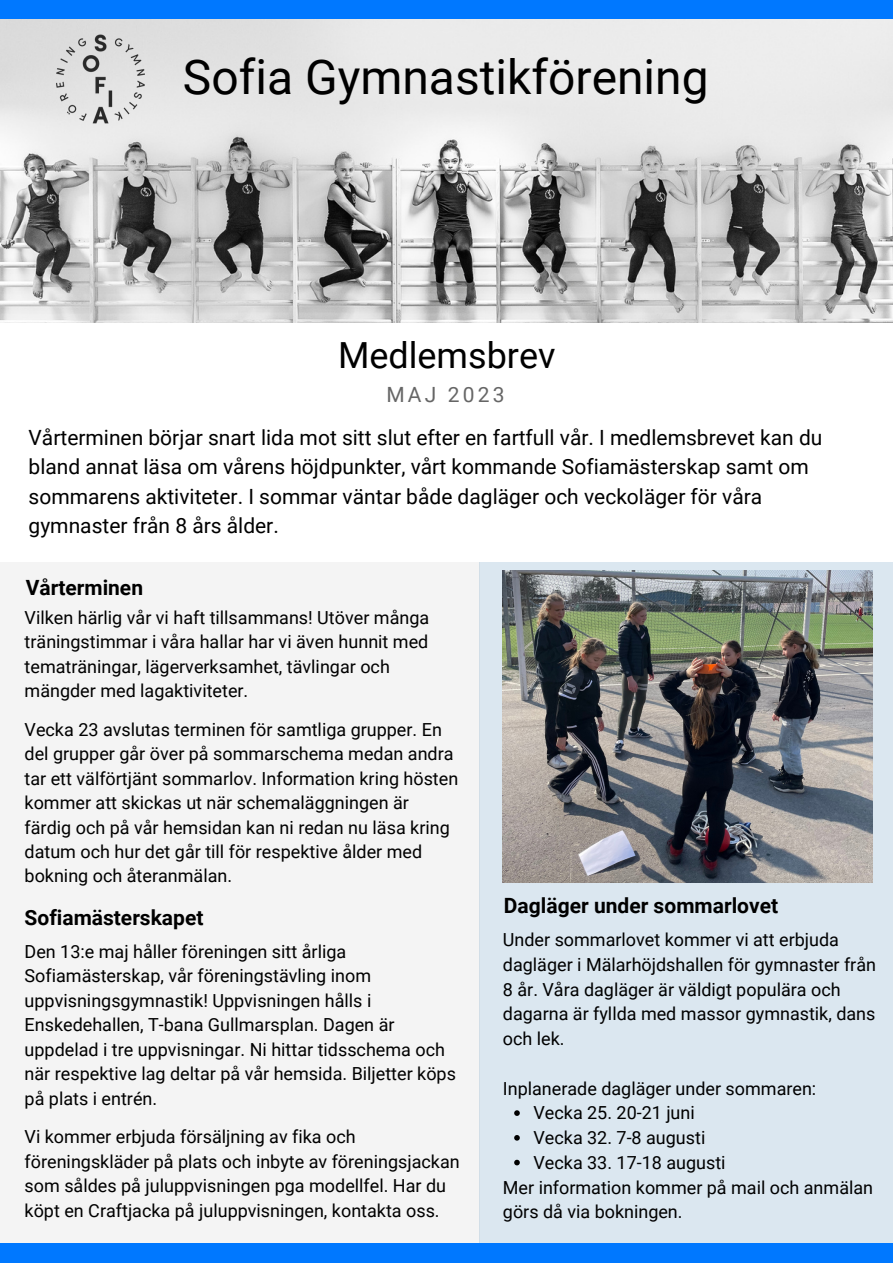
<style>
.page{position:relative;width:893px;height:1264px;background:#fff}
.page>*{position:absolute;margin:0;border:0;box-sizing:border-box;transform-origin:0 0}
.t1{font:48px "Roboto";color:#000}
.t2{font:36px "Roboto";color:#000}
.t3{font:21px/29.2px "Roboto";color:#000}
.t4{font:700 21px "Roboto";color:#000}
.t5{font:21px "Roboto";letter-spacing:.15em;color:#666}
.t6{font:18px/24.5px "Roboto";color:#000}
</style>
<div class="page">
<div style="left:0;top:0;width:892px;height:19px;background:#0078ff"></div>
<div style="left:0;top:561px;width:479px;height:682px;background:#f4f4f4"></div>
<div style="left:479px;top:561px;width:413px;height:685px;background:#dbe7f0"></div>
<div style="left:0;top:1243px;width:892px;height:19px;background:#0078ff"></div>
<img style="left:0;top:19px;width:892px;height:304px">
<img style="left:56px;top:34px;width:89px;height:89px">
<img style="left:503px;top:570px;width:369px;height:312px">
<svg style="left:514px;top:1110px;width:5px;height:5px"></svg>
<svg style="left:514px;top:1135px;width:5px;height:5px"></svg>
<svg style="left:514px;top:1159px;width:5px;height:6px"></svg>
<h1 class="t1" style="left:183px;top:49px;width:527px">Sofia Gymnastikförening</h1>
<h2 class="t2" style="left:338px;top:334px;width:219px">Medlemsbrev</h2>
<p class="t5" style="left:386px;top:383px;width:119px">MAJ 2023</p>
<p class="t3" style="left:29px;top:423px;width:795px">Vårterminen börjar snart lida mot sitt slut efter en fartfull vår. I medlemsbrevet kan du bland annat läsa om vårens höjdpunkter, vårt kommande Sofiamästerskap samt om sommarens aktiviteter. I sommar väntar både dagläger och veckoläger för våra gymnaster från 8 års ålder.</p>
<p class="t4" style="left:26px;top:576px;width:119px">Vårterminen</p>
<p class="t6" style="left:25px;top:605px;width:406px">Vilken härlig vår vi haft tillsammans! Utöver många träningstimmar i våra hallar har vi även hunnit med tematräningar, lägerverksamhet, tävlingar och mängder med lagaktiviteter.</p>
<p class="t6" style="left:25px;top:717px;width:435px">Vecka 23 avslutas terminen för samtliga grupper. En del grupper går över på sommarschema medan andra tar ett välförtjänt sommarlov. Information kring hösten kommer att skickas ut när schemaläggningen är färdig och på vår hemsidan kan ni redan nu läsa kring datum och hur det går till för respektive ålder med bokning och återanmälan.</p>
<p class="t4" style="left:25px;top:905px;width:180px">Sofiamästerskapet</p>
<p class="t6" style="left:25px;top:939px;width:433px">Den 13:e maj håller föreningen sitt årliga Sofiamästerskap, vår föreningstävling inom uppvisningsgymnastik! Uppvisningen hålls i Enskedehallen, T-bana Gullmarsplan. Dagen är uppdelad i tre uppvisningar. Ni hittar tidsschema och när respektive lag deltar på vår hemsida. Biljetter köps på plats i entrén.</p>
<p class="t6" style="left:25px;top:1124px;width:436px">Vi kommer erbjuda försäljning av fika och föreningskläder på plats och inbyte av föreningsjackan som såldes på juluppvisningen pga modellfel. Har du köpt en Craftjacka på juluppvisningen, kontakta oss.</p>
<p class="t4" style="left:504px;top:893px;width:276px">Dagläger under sommarlovet</p>
<p class="t6" style="left:503px;top:927px;width:374px">Under sommarlovet kommer vi att erbjuda dagläger i Mälarhöjdshallen för gymnaster från 8 år. Våra dagläger är väldigt populära och dagarna är fyllda med massor gymnastik, dans och lek.</p>
<p class="t6" style="left:503px;top:1076px;width:315px">Inplanerade dagläger under sommaren:</p>
<p class="t6" style="left:533px;top:1100px;width:193px">Vecka 25. 20-21 juni<br>Vecka 32. 7-8 augusti<br>Vecka 33. 17-18 augusti</p>
<p class="t6" style="left:503px;top:1174px;width:371px">Mer information kommer på mail och anmälan görs då via bokningen.</p>
</div>
